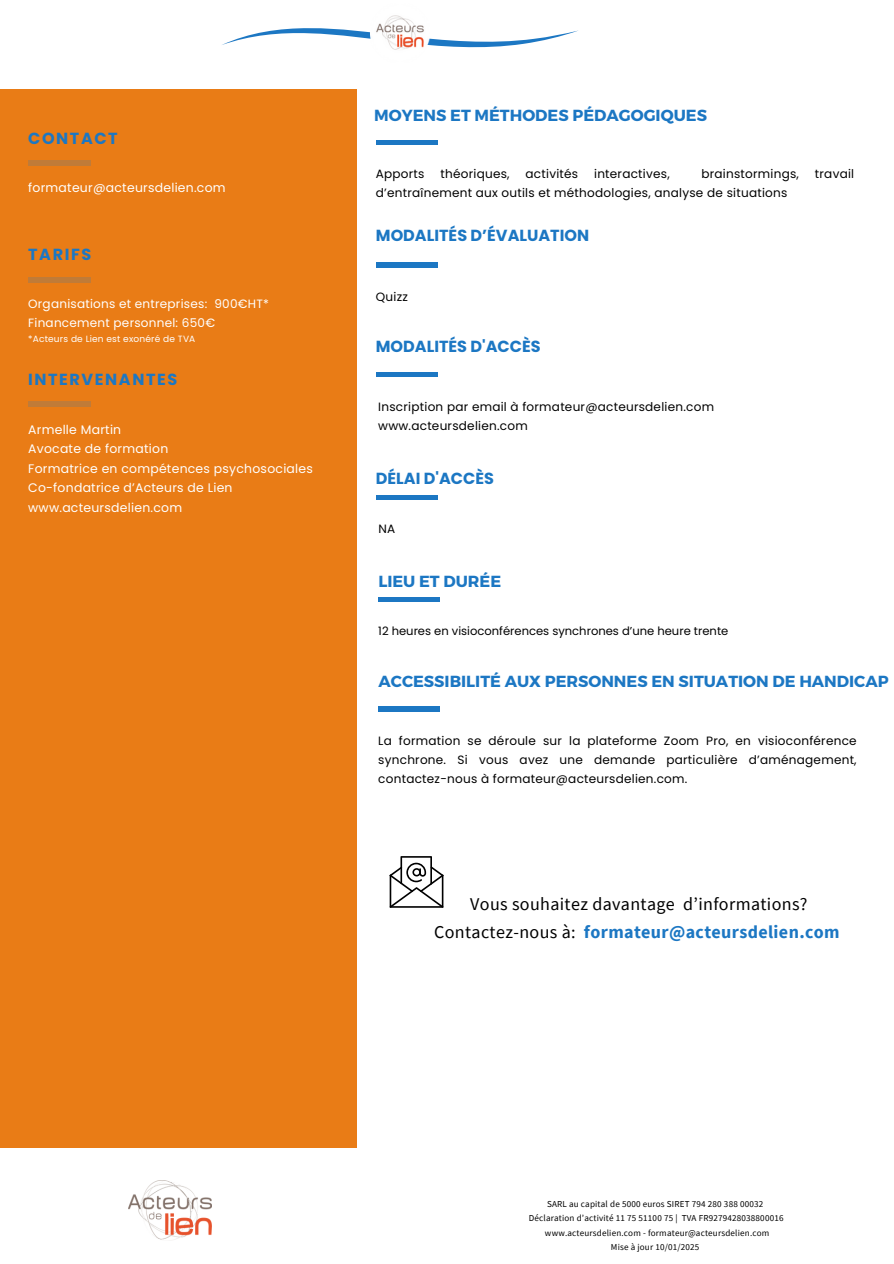
<style>
.page{position:relative;width:894px;height:1264px;background:#fff}
.page>*{position:absolute;margin:0;border:0;box-sizing:border-box;transform-origin:0 0}
.t1{font:18px/28.2px "Source Sans Pro";letter-spacing:.02em;color:#000;text-align:center}
.t2{font:700 16.05px "Montserrat";color:#1c77c3}
.t3{font:700 16.05px "Poppins";color:#1c77c3}
.t4{font:700 16.05px "Poppins";letter-spacing:.1em;color:#1c77c3}
.t5{font:12.45px/19.6px "Poppins";letter-spacing:.02em;color:#fff}
.t6{font:12px/19px "Poppins";letter-spacing:.02em;color:#000}
.t7{font:12px/18.9px "Poppins";letter-spacing:.02em;color:#fff}
.t8{font:11.55px "Poppins";color:#000}
.t9{font:9px "Source Sans Pro";letter-spacing:.02em;color:#000}
.t10{font:9px "Poppins";letter-spacing:.02em;color:#fff}
.s1{font-weight:700;color:#1c77c3}
</style>
<div class="page">
<div style="left:0;top:89px;width:356px;height:1164px;background:#e97c16"></div>
<div style="left:28px;top:161px;width:63px;height:5px;background:#c07b38"></div>
<div style="left:28px;top:277px;width:63px;height:5px;background:#c07b38"></div>
<div style="left:28px;top:401px;width:63px;height:5px;background:#c07b38"></div>
<div style="left:0;top:1147px;width:444px;height:116px;background:#fff"></div>
<img style="left:128px;top:1180px;width:83px;height:60px">
<div style="left:376px;top:372px;width:61px;height:5px;background:#1c77c3"></div>
<div style="left:376px;top:495px;width:61px;height:5px;background:#1c77c3"></div>
<hr style="left:378px;top:597px;width:62px;height:4px;background:#1c77c3">
<div style="left:378px;top:706px;width:62px;height:5px;background:#1c77c3"></div>
<svg style="left:222px;top:28px;width:356px;height:20px"></svg>
<img style="left:371px;top:15px;width:58px;height:35px">
<svg style="left:389px;top:856px;width:54px;height:51px"></svg>
<hr style="left:376px;top:263px;width:61px;height:4px;background:#1c77c3">
<div style="left:376px;top:140px;width:61px;height:5px;background:#1c77c3"></div>
<p class="t4" style="left:28px;top:127px;width:91px">CONTACT</p>
<p class="t5" style="left:28px;top:178px;width:199px">formateur@acteursdelien.com</p>
<p class="t3" style="left:28px;top:243px;width:65px">TARIFS</p>
<h2 class="t7" style="left:28px;top:295px;width:242px">Organisations et entreprises: 900€HT*<br>Financement personnel: 650€</h2>
<h2 class="t10" style="left:28px;top:333px;width:169px">*Acteurs de Lien est exonéré de TVA</h2>
<p class="t4" style="left:28px;top:368px;width:150px">INTERVENANTES</p>
<h4 class="t5" style="left:28px;top:419px;width:286px">Armelle Martin<br>Avocate de formation<br>Formatrice en compétences psychosociales<br>Co-fondatrice d’Acteurs de Lien www.acteursdelien.com</h4>
<h2 class="t2" style="left:374px;top:105px;width:334px">MOYENS ET MÉTHODES PÉDAGOGIQUES</h2>
<h4 class="t6" style="left:376px;top:164px;width:50px">Apports</h4>
<h4 class="t6" style="left:440px;top:164px;width:71px">théoriques,</h4>
<h4 class="t6" style="left:525px;top:164px;width:54px">activités</h4>
<h4 class="t6" style="left:594px;top:164px;width:77px">interactives,</h4>
<h4 class="t6" style="left:701px;top:164px;width:99px">brainstormings,</h4>
<h4 class="t6" style="left:814px;top:164px;width:41px">travail</h4>
<h4 class="t6" style="left:376px;top:184px;width:413px">d’entraînement aux outils et méthodologies, analyse de situations</h4>
<h2 class="t3" style="left:376px;top:224px;width:215px">MODALITÉS D’ÉVALUATION</h2>
<h3 class="t6" style="left:376px;top:287px;width:34px">Quizz</h3>
<h2 class="t3" style="left:376px;top:335px;width:166px">MODALITÉS D'ACCÈS</h2>
<h2 class="t6" style="left:378px;top:397px;width:337px">Inscription par email à formateur@acteursdelien.com www.acteursdelien.com</h2>
<h4 class="t3" style="left:376px;top:467px;width:119px">DÉLAI D'ACCÈS</h4>
<h4 class="t6" style="left:378px;top:519px;width:18px">NA</h4>
<h2 class="t2" style="left:378px;top:570px;width:124px">LIEU ET DURÉE</h2>
<h4 class="t8" style="left:378px;top:623px;width:351px">12 heures en visioconférences synchrones d’une heure trente</h4>
<h4 class="t2" style="left:378px;top:671px;width:511px">ACCESSIBILITÉ AUX PERSONNES EN SITUATION DE HANDICAP</h4>
<h2 class="t6" style="left:378px;top:731px;width:479px;text-align:justify">La formation se déroule sur la plateforme Zoom Pro, en visioconférence synchrone. Si vous avez une demande particulière d’aménagement, contactez-nous à formateur@acteursdelien.com.</h2>
<h2 class="t1" style="left:434px;top:889px;width:407px">Vous souhaitez davantage d’informations?<br>Contactez-nous à: <span class="s1">formateur@acteursdelien.com</span></h2>
<p class="t9" style="left:547px;top:1198px;width:218px">SARL au capital de 5000 euros SIRET 794 280 388 00032</p>
<h4 class="t9" style="left:528px;top:1212px;width:256px">Déclaration d’activité 11 75 51100 75 | TVA FR9279428038800016</h4>
<h2 class="t9" style="left:545px;top:1226px;width:226px">www.acteursdelien.com - formateur@acteursdelien.com</h2>
<p class="t9" style="left:610px;top:1241px;width:90px">Mise à jour 10/01/2025</p>
</div>
